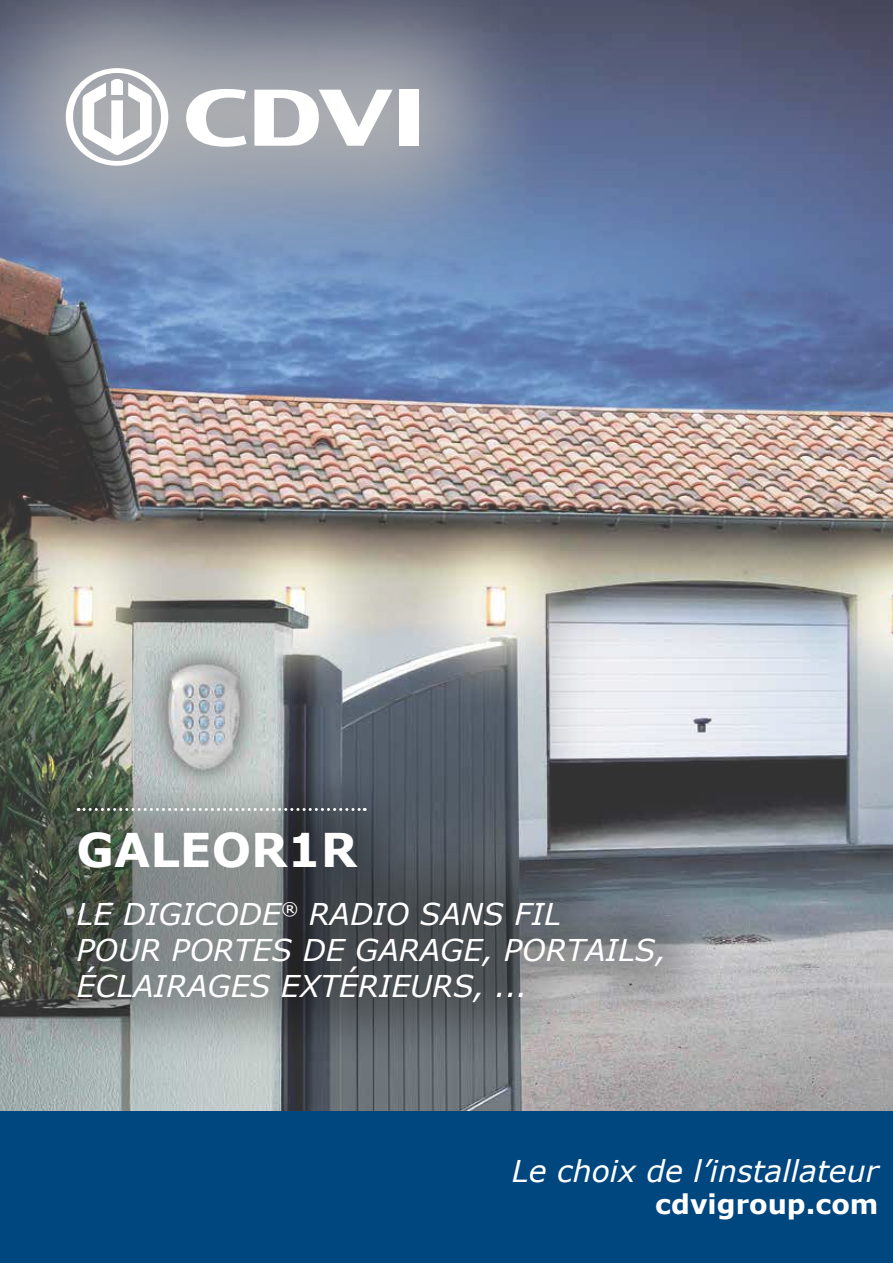
<style>
.page{position:relative;width:893px;height:1263px;background:#fff}
.page>*{position:absolute;margin:0;border:0;box-sizing:border-box;transform-origin:0 0}
.t1{font:700 46.5px "Verdana";color:#fff}
.t2{font:italic 30px/36px "Verdana";color:#fff}
.t3{font:700 27px "Verdana";color:#fff}
</style>
<div class="page">
<img style="left:0;top:0;width:893px;height:1112px">
<svg style="left:0;top:0;width:564px;height:308px;background:#7c8ba6"></svg>
<svg style="left:186px;top:89px;width:60px;height:58px"></svg>
<svg style="left:254px;top:90px;width:139px;height:56px"></svg>
<div style="left:400px;top:90px;width:19px;height:56px;background:#fff"></div>
<svg style="left:62px;top:68px;width:108px;height:98px"></svg>
<div style="left:11px;top:764px;width:718px;height:304px;background:#000;opacity:.3"></div>
<svg style="left:78px;top:808px;width:287px;height:3px"></svg>
<div style="left:0;top:1112px;width:893px;height:151px;background:#00467f"></div>
<h1 class="t1" style="left:77px;top:817px;width:282px">GALEOR1R</h1>
<p class="t2" style="left:77px;top:896px;width:591px">LE DIGICODE<sup>®</sup> RADIO SANS FIL<br>POUR PORTES DE GARAGE, PORTAILS,<br>ÉCLAIRAGES EXTÉRIEURS, ...</p>
<p class="t2" style="left:512px;top:1152px;width:368px">Le choix de l’installateur</p>
<p class="t3" style="left:655px;top:1185px;width:225px">cdvigroup.com</p>
</div>
